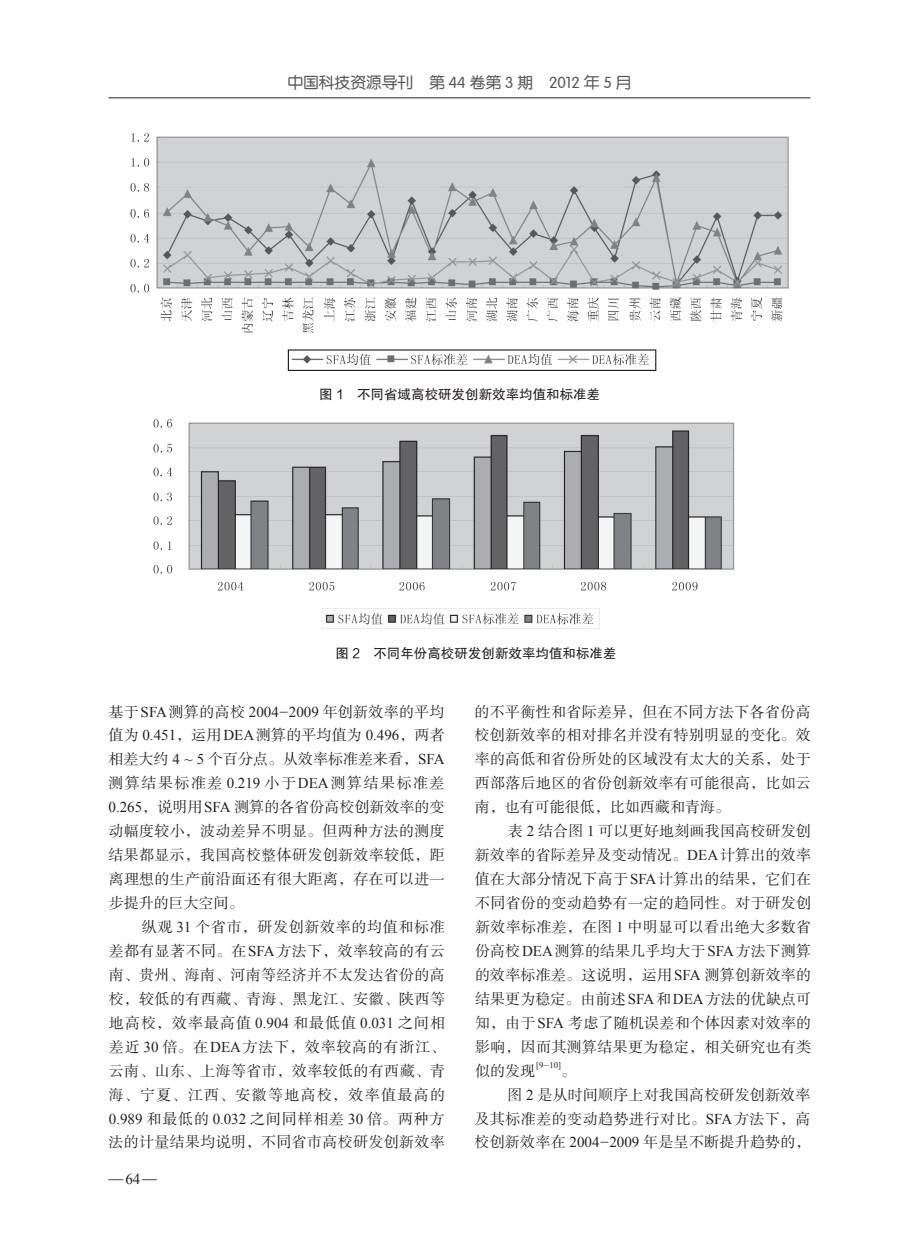
<style>
.page{position:relative;width:919px;height:1238px;background:#fff}
.page>*{position:absolute;margin:0;border:0;box-sizing:border-box;transform-origin:0 0}
.t1{font:15.75px "FZY3 K GBK1 0";color:#57585a}
.t2{font:15px/23.9px "FZSSK GBK1 0";letter-spacing:.02em;color:#231f20;text-align:justify}
.t3{font:13.5px "FZHTK GBK1 0";color:#231f20}
.t4{font:8.7px "Times New Roman";color:#231f20}
.s1{font-family:"Times New Roman"}
.s2{font-family:"FZBSJW GB1 0"}
</style>
<div class="page">
<hr style="left:108px;top:97px;width:702px;height:1px;background:#231f20">
<img style="left:130px;top:133px;width:658px;height:237px">
<img style="left:154px;top:419px;width:581px;height:210px">
<p class="t1" style="left:287px;top:74px;width:346px">中国科技资源导刊 第 44 卷第 3 期 2012 年 5 月</p>
<p class="t3" style="left:319px;top:387px;width:282px">图 1　不同省域高校研发创新效率均值和标准差</p>
<p class="t3" style="left:335px;top:645px;width:282px">图 2　不同年份高校研发创新效率均值和标准差</p>
<p class="t2" style="left:108px;top:700px;width:338px">基于<span class="s1">SFA</span>测算的高校 <span class="s1">2004</span><span class="s2">-</span><span class="s1">2009</span> 年创新效率的平均值为 <span class="s1">0.451</span>，运用<span class="s1">DEA</span>测算的平均值为 <span class="s1">0.496</span>，两者相差大约 <span class="s1">4 ~ 5</span> 个百分点。从效率标准差来看，<span class="s1">SFA</span>测算结果标准差 <span class="s1">0.219</span> 小于<span class="s1">DEA</span>测算结果标准差<span class="s1">0.265</span>，说明用<span class="s1">SFA</span> 测算的各省份高校创新效率的变动幅度较小，波动差异不明显。但两种方法的测度结果都显示，我国高校整体研发创新效率较低，距离理想的生产前沿面还有很大距离，存在可以进一步提升的巨大空间。</p>
<p class="t2" style="left:108px;top:915px;width:338px;text-indent:33px">纵观 <span class="s1">31</span> 个省市，研发创新效率的均值和标准差都有显著不同。在<span class="s1">SFA</span>方法下，效率较高的有云南、贵州、海南、河南等经济并不太发达省份的高校，较低的有西藏、青海、黑龙江、安徽、陕西等地高校，效率最高值 <span class="s1">0.904</span> 和最低值 <span class="s1">0.031</span> 之间相差近 <span class="s1">30</span> 倍。在<span class="s1">DEA</span>方法下，效率较高的有浙江、云南、山东、上海等省市，效率较低的有西藏、青海、宁夏、江西、安徽等地高校，效率值最高的<span class="s1">0.989</span> 和最低的 <span class="s1">0.032</span> 之间同样相差 <span class="s1">30</span> 倍。两种方法的计量结果均说明，不同省市高校研发创新效率</p>
<p class="t2" style="left:108px;top:1168px;width:50px">─<span class="s1">64</span>─</p>
<p class="t2" style="left:474px;top:700px;width:338px">的不平衡性和省际差异，但在不同方法下各省份高校创新效率的相对排名并没有特别明显的变化。效率的高低和省份所处的区域没有太大的关系，处于西部落后地区的省份创新效率有可能很高，比如云南，也有可能很低，比如西藏和青海。</p>
<p class="t2" style="left:475px;top:819px;width:338px;text-indent:33px">表 <span class="s1">2</span> 结合图 <span class="s1">1</span> 可以更好地刻画我国高校研发创新效率的省际差异及变动情况。<span class="s1">DEA</span>计算出的效率值在大部分情况下高于<span class="s1">SFA</span>计算出的结果，它们在不同省份的变动趋势有一定的趋同性。对于研发创新效率标准差，在图 <span class="s1">1</span> 中明显可以看出绝大多数省份高校<span class="s1">DEA</span>测算的结果几乎均大于<span class="s1">SFA</span>方法下测算的效率标准差。这说明，运用<span class="s1">SFA</span> 测算创新效率的结果更为稳定。由前述<span class="s1">SFA</span>和<span class="s1">DEA</span>方法的优缺点可知，由于<span class="s1">SFA</span> 考虑了随机误差和个体因素对效率的影响，因而其测算结果更为稳定，相关研究也有类似的发现</p>
<p class="t4" style="left:536px;top:1059px;width:26px">[9<span class="s2">-</span>10]</p>
<p class="t2" style="left:561px;top:1059px;width:16px">。</p>
<p class="t2" style="left:507px;top:1083px;width:304px">图 <span class="s1">2</span> 是从时间顺序上对我国高校研发创新效率</p>
<p class="t2" style="left:474px;top:1107px;width:337px">及其标准差的变动趋势进行对比。<span class="s1">SFA</span>方法下，高</p>
<p class="t2" style="left:474px;top:1131px;width:337px">校创新效率在 <span class="s1">2004</span><span class="s2">-</span><span class="s1">2009</span> 年是呈不断提升趋势的，</p>
</div>
